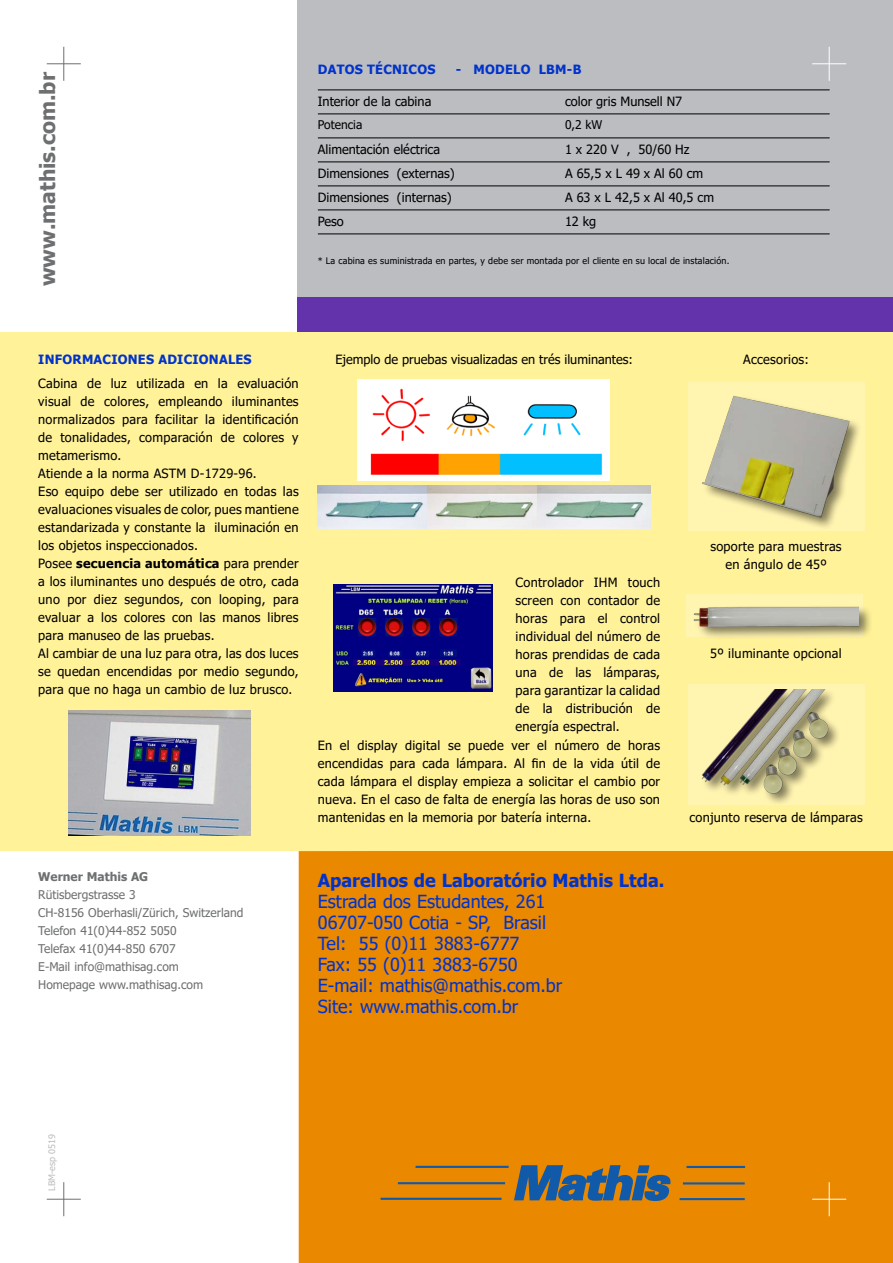
<style>
.page{position:relative;width:893px;height:1263px;background:#fff}
.page>*{position:absolute;margin:0;border:0;box-sizing:border-box;transform-origin:0 0}
.t1{font:700 21px "Tahoma";color:#6d6f71}
.t2{font:18px/21px "Tahoma";color:#03c}
.t3{font:700 18px "Tahoma";color:#03c}
.t4{font:12.75px/18px "Tahoma";letter-spacing:.02em;color:#000;text-align:justify}
.t5{font:12.75px "Tahoma";color:#000}
.t6{font:700 12.75px "Tahoma";letter-spacing:.02em;color:#03c}
.t7{font:12px/18px "Tahoma";color:#6d6f71}
.t8{font:700 12px "Tahoma";color:#6d6f71}
.t9{font:12px "Tahoma";color:#000}
.t10{font:9px "Tahoma";letter-spacing:.02em;color:#000}
.t11{font:9px "Tahoma";color:#bcbdc0}
.s1{font-weight:700}
</style>
<div class="page">
<div style="left:299px;top:850px;width:594px;height:413px;background:#ea8800"></div>
<div style="left:298px;top:0;width:595px;height:298px;background:#bcbdc0"></div>
<div style="left:298px;top:298px;width:595px;height:34px;background:#6333ab"></div>
<div style="left:0;top:332px;width:893px;height:518px;background:#fff299"></div>
<hr style="left:63px;top:47px;width:1px;height:34px;background:#6d6f71">
<hr style="left:47px;top:63px;width:34px;height:1px;background:#6d6f71">
<hr style="left:829px;top:47px;width:1px;height:34px;background:#fff">
<hr style="left:812px;top:63px;width:34px;height:1px;background:#fff">
<hr style="left:829px;top:1182px;width:1px;height:34px;background:#fff">
<hr style="left:812px;top:1199px;width:34px;height:1px;background:#fff">
<hr style="left:63px;top:1182px;width:1px;height:34px;background:#6d6f71">
<hr style="left:47px;top:1199px;width:34px;height:1px;background:#6d6f71">
<svg style="left:513px;top:1165px;width:158px;height:36px;background:#5e6a6c"></svg>
<hr style="left:381px;top:1198px;width:121px;height:2px;background:#115aa9">
<hr style="left:416px;top:1166px;width:93px;height:2px;background:#115aa9">
<hr style="left:398px;top:1182px;width:107px;height:2px;background:#115aa9">
<hr style="left:680px;top:1198px;width:65px;height:2px;background:#115aa9">
<hr style="left:687px;top:1166px;width:58px;height:2px;background:#115aa9">
<hr style="left:683px;top:1182px;width:62px;height:2px;background:#115aa9">
<div style="left:688px;top:382px;width:176px;height:148px;background:#fff4b0"></div>
<div style="left:700px;top:393px;width:177px;height:152px;background:#000;opacity:.5"></div>
<img style="left:700px;top:393px;width:152px;height:128px">
<div style="left:688px;top:684px;width:176px;height:120px;background:#fff4b0"></div>
<div style="left:700px;top:688px;width:177px;height:131px;background:#000;opacity:.5"></div>
<img style="left:700px;top:690px;width:134px;height:109px">
<img style="left:357px;top:379px;width:253px;height:101px">
<img style="left:318px;top:486px;width:220px;height:43px">
<img style="left:538px;top:486px;width:113px;height:43px">
<img style="left:686px;top:594px;width:173px;height:43px">
<img style="left:68px;top:711px;width:182px;height:125px">
<img style="left:333px;top:585px;width:160px;height:106px">
<hr style="left:318px;top:90px;width:247px;height:1px;background:#000">
<hr style="left:565px;top:90px;width:265px;height:1px;background:#000">
<hr style="left:318px;top:114px;width:247px;height:1px;background:#000">
<hr style="left:565px;top:114px;width:265px;height:1px;background:#000">
<hr style="left:318px;top:138px;width:247px;height:1px;background:#000">
<hr style="left:565px;top:138px;width:265px;height:1px;background:#000">
<hr style="left:318px;top:162px;width:247px;height:1px;background:#000">
<hr style="left:565px;top:162px;width:265px;height:1px;background:#000">
<hr style="left:318px;top:186px;width:247px;height:1px;background:#000">
<hr style="left:565px;top:186px;width:265px;height:1px;background:#000">
<hr style="left:318px;top:210px;width:247px;height:1px;background:#000">
<hr style="left:565px;top:210px;width:265px;height:1px;background:#000">
<hr style="left:318px;top:234px;width:247px;height:1px;background:#000">
<hr style="left:565px;top:234px;width:265px;height:1px;background:#000">
<h1 class="t1" style="left:33px;top:286px;width:216px;rotate:-90deg">www.mathis.com.br</h1>
<p class="t6" style="left:318px;top:60px;width:76px">DAtOS TÉCNICO</p>
<p class="t6" style="left:427px;top:60px;width:10px">S</p>
<p class="t6" style="left:456px;top:60px;width:40px">- MODELO</p>
<p class="t6" style="left:539px;top:60px;width:44px">LBM-b</p>
<p class="t5" style="left:318px;top:92px;width:115px">Interior de la cabina</p>
<p class="t5" style="left:565px;top:92px;width:119px">color gris Munsell N7</p>
<p class="t9" style="left:318px;top:117px;width:46px">Potencia</p>
<p class="t9" style="left:565px;top:117px;width:39px">0,2 kW</p>
<p class="t5" style="left:318px;top:140px;width:124px">Alimentación eléctrica</p>
<p class="t4" style="left:565px;top:141px;width:126px">1 x 220 V , 50/60 Hz</p>
<p class="t5" style="left:318px;top:164px;width:138px">Dimensiones (externas)</p>
<p class="t4" style="left:565px;top:165px;width:140px">A 65,5 x L 49 x Al 60 cm</p>
<p class="t5" style="left:318px;top:188px;width:135px">Dimensiones (internas)</p>
<p class="t4" style="left:565px;top:189px;width:151px">A 63 x L 42,5 x Al 40,5 cm</p>
<p class="t4" style="left:318px;top:213px;width:28px">Peso</p>
<p class="t4" style="left:565px;top:213px;width:33px">12 kg</p>
<p class="t10" style="left:318px;top:255px;width:413px">* La cabina es suministrada en partes, y debe ser montada por el cliente en su local de instalación.</p>
<p class="t6" style="left:38px;top:350px;width:130px">IN FORMAcioneS ADICIONA</p>
<p class="t6" style="left:228px;top:350px;width:25px">leS</p>
<p class="t4" style="left:38px;top:375px;width:262px;text-align:left">Cabina de luz utilizada en la evaluación visual de colores, empleando iluminantes normalizados para facilitar la identificación de tonalidades, comparación de colores y metamerismo.<br>Atiende a la norma ASTM D-1729-96.<br>Eso equipo debe ser utilizado en todas las evaluaciones visuales de color, pues mantiene estandarizada y constante la iluminación en los objetos inspeccionados.<br>Posee <span class="s1">secuencia automática</span> para prender a los iluminantes uno después de otro, cada uno por diez segundos, con looping, para evaluar a los colores con las manos libres para manuseo de las pruebas.<br>Al cambiar de una luz para otra, las dos luces se quedan encendidas por medio segundo, para que no haga un cambio de luz brusco.</p>
<p class="t8" style="left:38px;top:868px;width:111px">Werner Mathis AG</p>
<p class="t7" style="left:38px;top:886px;width:207px">Rütisbergstrasse 3<br>CH-8156 Oberhasli/Zürich, Switzerland<br>Telefon 41(0)44-852 5050<br>Telefax 41(0)44-850 6707<br>E-Mail info@mathisag.com<br>Homepage www.mathisag.com</p>
<p class="t5" style="left:335px;top:350px;width:299px">Ejemplo de pruebas visualizadas en trés iluminantes:</p>
<p class="t4" style="left:516px;top:574px;width:146px">Controlador IHM touch screen con contador de horas para el control individual del número de horas prendidas de cada una de las lámparas, para garantizar la calidad de la distribución de energía espectral.</p>
<p class="t4" style="left:318px;top:737px;width:344px">En el display digital se puede ver el número de horas encendidas para cada lámpara. Al fin de la vida útil de cada lámpara el display empieza a solicitar el cambio por nueva. En el caso de falta de energía las horas de uso son mantenidas en la memoria por batería interna.</p>
<h2 class="t3" style="left:318px;top:867px;width:348px">Aparelhos de Laboratório Mathis Ltda.</h2>
<h2 class="t2" style="left:318px;top:891px;width:246px">Estrada dos Estudantes, 261<br>06707-050 Cotia - SP, Brasil<br>Tel: 55 (0)11 3883-6777<br>Fax: 55 (0)11 3883-6750<br>E-mail: mathis@mathis.com.br<br>Site: www.mathis.com.br</h2>
<p class="t4" style="left:743px;top:351px;width:67px">Accesorios:</p>
<p class="t4" style="left:710px;top:538px;width:133px;text-align:center">soporte para muestras en ángulo de 45º</p>
<p class="t4" style="left:710px;top:645px;width:133px">5º iluminante opcional</p>
<p class="t4" style="left:689px;top:809px;width:175px">conjunto reserva de lámparas</p>
<p class="t11" style="left:46px;top:1191px;width:58px;rotate:-90deg">LBM-esp 0519</p>
</div>
